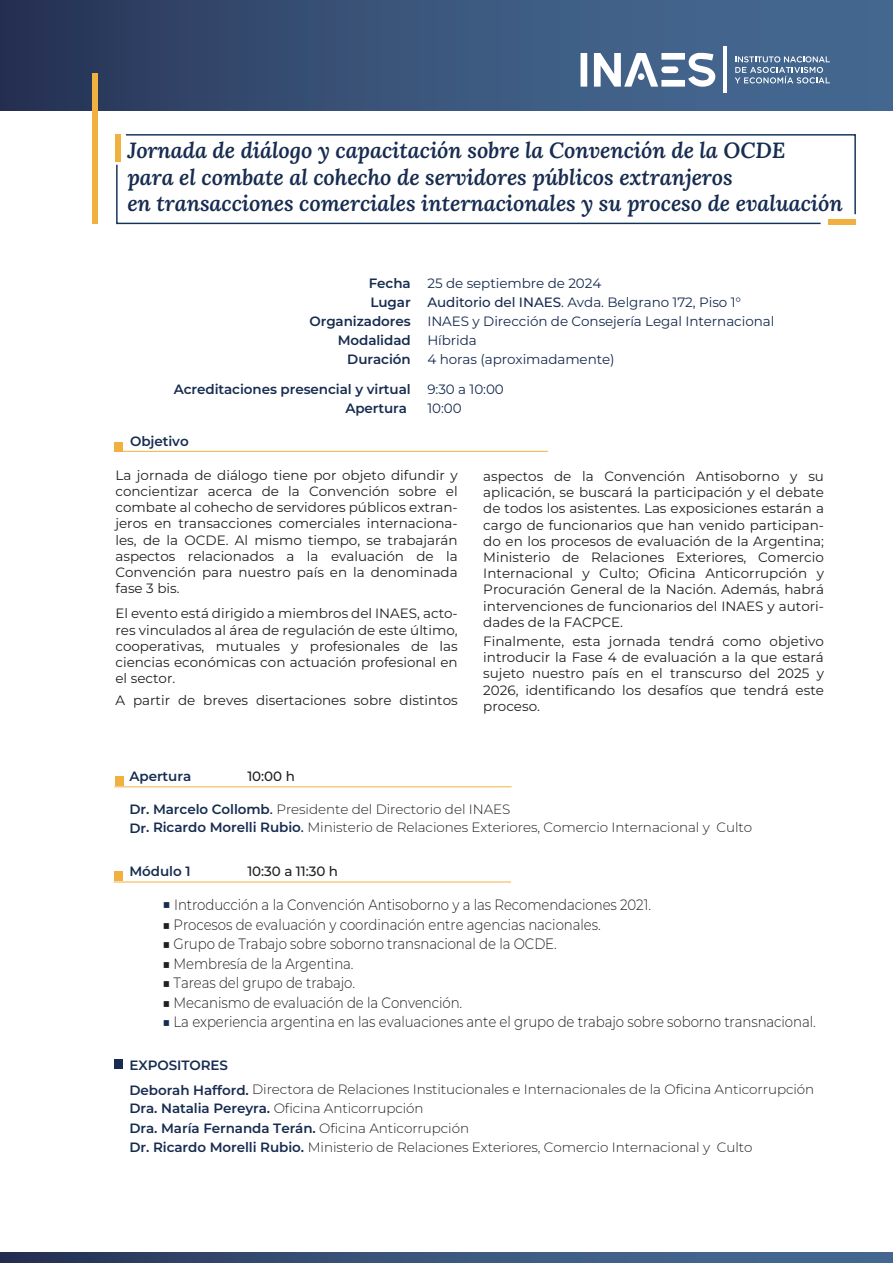
<style>
.page{position:relative;width:893px;height:1263px;background:#fff}
.page>*{position:absolute;margin:0;border:0;box-sizing:border-box;transform-origin:0 0}
.t1{font:italic 600 21.9px/26.4px "Lora";letter-spacing:-.005em;color:#172c50}
.t2{font:300 15px "Montserrat";letter-spacing:-.005em;color:#231f20;scale:.89 1}
.t3{font:13.5px/16.2px "Montserrat";color:#231f20;text-align:justify}
.t4{font:300 13.5px/19.2px "Montserrat";letter-spacing:-.005em;color:#231f20}
.t5{font:13.5px "Montserrat";letter-spacing:-.005em;color:#172c50}
.t6{font:600 13.5px/19.2px "Montserrat";letter-spacing:-.005em;color:#172c50}
.t7{font:500 13.5px "Montserrat";letter-spacing:-.005em;color:#231f20}
.s1{font-weight:600}
.s2{font-weight:500}
.s3{font-weight:400}
.s4{font-weight:600;color:#172c50}
.s5{font-weight:500;color:#172c50}
.s6{color:#172c50}
</style>
<div class="page">
<svg style="left:116px;top:164px;width:705px;height:61px"></svg>
<svg style="left:124px;top:134px;width:732px;height:82px"></svg>
<div style="left:116px;top:134px;width:5px;height:27px;background:#f1b141"></div>
<div style="left:828px;top:219px;width:27px;height:5px;background:#f1b141"></div>
<div style="left:115px;top:442px;width:8px;height:10px;background:#f1b141"></div>
<div style="left:115px;top:1059px;width:8px;height:10px;background:#172c50"></div>
<div style="left:0;top:0;width:893px;height:111px;background:linear-gradient(to right,#2a375a,#497099)"></div>
<hr style="left:724px;top:46px;width:3px;height:47px;background:#fff">
<div style="left:661px;top:80px;width:24px;height:7px;background:#fff"></div>
<div style="left:661px;top:53px;width:24px;height:7px;background:#fff"></div>
<div style="left:581px;top:53px;width:6px;height:34px;background:#fff"></div>
<div style="left:661px;top:66px;width:17px;height:7px;background:#fff;border-radius:3px"></div>
<svg style="left:594px;top:53px;width:64px;height:34px"></svg>
<svg style="left:688px;top:53px;width:28px;height:34px"></svg>
<svg style="left:735px;top:56px;width:95px;height:27px;background:#708aa9"></svg>
<svg style="left:0;top:1253px;width:893px;height:9px;background:#395378"></svg>
<hr style="left:115px;top:451px;width:433px;height:1px;background:#f1b141">
<div style="left:115px;top:776px;width:8px;height:10px;background:#f1b141"></div>
<hr style="left:114px;top:786px;width:398px;height:1px;background:#f1b141">
<div style="left:115px;top:871px;width:8px;height:10px;background:#f1b141"></div>
<hr style="left:114px;top:882px;width:397px;height:1px;background:#f1b141">
<div style="left:92px;top:73px;width:6px;height:150px;background:#f1b141"></div>
<h1 class="t1" style="left:127px;top:136px;width:717px">Jornada de diálogo y capacitación sobre la Convención de la OCDE<br>para el combate al cohecho de servidores públicos extranjeros<br>en transacciones comerciales internacionales y su proceso de evaluación</h1>
<p class="t5" style="left:369px;top:273px;width:234px"><span class="s1">Fecha</span> 25 de septiembre de 2024</p>
<p class="t5" style="left:370px;top:293px;width:372px"><span class="s1">Lugar</span> <span class="s2">Auditorio del INAES</span>. Avda. Belgrano 172, Piso 1°</p>
<p class="t5" style="left:309px;top:312px;width:466px"><span class="s1">Organizadores</span> INAES y Dirección de Consejería Legal Internacional</p>
<p class="t6" style="left:338px;top:330px;width:141px">Modalidad <span class="s3">Híbrida</span></p>
<p class="t5" style="left:347px;top:350px;width:269px"><span class="s1">Duración</span> 4 horas (aproximadamente)</p>
<p class="t6" style="left:345px;top:379px;width:160px;text-indent:-172px">Acreditaciones presencial y virtual <span class="s3">9:30 a 10:00<br></span>Apertura</p>
<p class="t5" style="left:427px;top:399px;width:36px">10:00</p>
<p class="t6" style="left:130px;top:431px;width:60px">Objetivo</p>
<p class="t3" style="left:115px;top:466px;width:344px">La jornada de diálogo tiene por objeto difundir y concientizar acerca de la Convención sobre el combate al cohecho de servidores públicos extran&shy;jeros en transacciones comerciales internaciona&shy;les, de la OCDE. Al mismo tiempo, se trabajarán aspectos relacionados a la evaluación de la Convención para nuestro país en la denominada fase 3 bis.</p>
<p class="t3" style="left:115px;top:605px;width:344px">El evento está dirigido a miembros del INAES, acto&shy;res vinculados al área de regulación de este último, cooperativas, mutuales y profesionales de las ciencias económicas con actuación profesional en el sector.</p>
<p class="t3" style="left:115px;top:692px;width:344px">A partir de breves disertaciones sobre distintos</p>
<p class="t3" style="left:483px;top:467px;width:342px">aspectos de la Convención Antisoborno y su aplicación, se buscará la participación y el debate de todos los asistentes. Las exposiciones estarán a cargo de funcionarios que han venido participan&shy;do en los procesos de evaluación de la Argentina; Ministerio de Relaciones Exteriores, Comercio Internacional y Culto; Oficina Anticorrupción y Procuración General de la Nación. Además, habrá intervenciones de funcionarios del INAES y autori&shy;dades de la FACPCE.</p>
<p class="t3" style="left:483px;top:632px;width:342px">Finalmente, esta jornada tendrá como objetivo introducir la Fase 4 de evaluación a la que estará sujeto nuestro país en el transcurso del 2025 y 2026, identificando los desafíos que tendrá este proceso.</p>
<p class="t6" style="left:129px;top:766px;width:63px">Apertura</p>
<p class="t7" style="left:247px;top:767px;width:49px">10:00 h</p>
<p class="t4" style="left:129px;top:799px;width:624px;line-height:17.9px"><span class="s4">Dr. Marcelo Collomb</span><span class="s5">.</span> Presidente del Directorio del INAES<br><span class="s4">Dr. Ricardo Morelli Rubio</span><span class="s5">.</span> Ministerio de Relaciones Exteriores, Comercio Internacional y Culto</p>
<p class="t6" style="left:129px;top:861px;width:63px">Módulo 1</p>
<p class="t7" style="left:247px;top:862px;width:92px">10:30 a 11:30 h</p>
<p class="t2" style="left:162px;top:895px;width:551px"><span class="s6">■</span> Introducción a la Convención Antisoborno y a las Recomendaciones 2021.</p>
<p class="t2" style="left:162px;top:914px;width:494px">■ Procesos de evaluación y coordinación entre agencias nacionales.</p>
<p class="t2" style="left:162px;top:934px;width:445px">■ Grupo de Trabajo sobre soborno transnacional de la OCDE.</p>
<p class="t2" style="left:162px;top:953px;width:216px">■ Membresía de la Argentina.</p>
<p class="t2" style="left:162px;top:973px;width:218px">■ Tareas del grupo de trabajo.</p>
<p class="t2" style="left:162px;top:992px;width:339px">■ Mecanismo de evaluación de la Convención.</p>
<p class="t2" style="left:162px;top:1012px;width:736px"><span class="s6">■</span> La experiencia argentina en las evaluaciones ante el grupo de trabajo sobre soborno transnacional.</p>
<p class="t4" style="left:129px;top:1053px;width:686px;line-height:23.7px"><span class="s4">EXPOSITORES<br>Deborah Hafford.</span> Directora de Relaciones Institucionales e Internacionales de la Oficina Anticorrupción</p>
<p class="t4" style="left:129px;top:1098px;width:625px"><span class="s4">Dra. Natalia Pereyra.</span> Oficina Anticorrupción<br><span class="s4">Dra. María Fernanda Terán.</span> Oficina Anticorrupción<br><span class="s4">Dr. Ricardo Morelli Rubio.</span> Ministerio de Relaciones Exteriores, Comercio Internacional y Culto</p>
</div>
